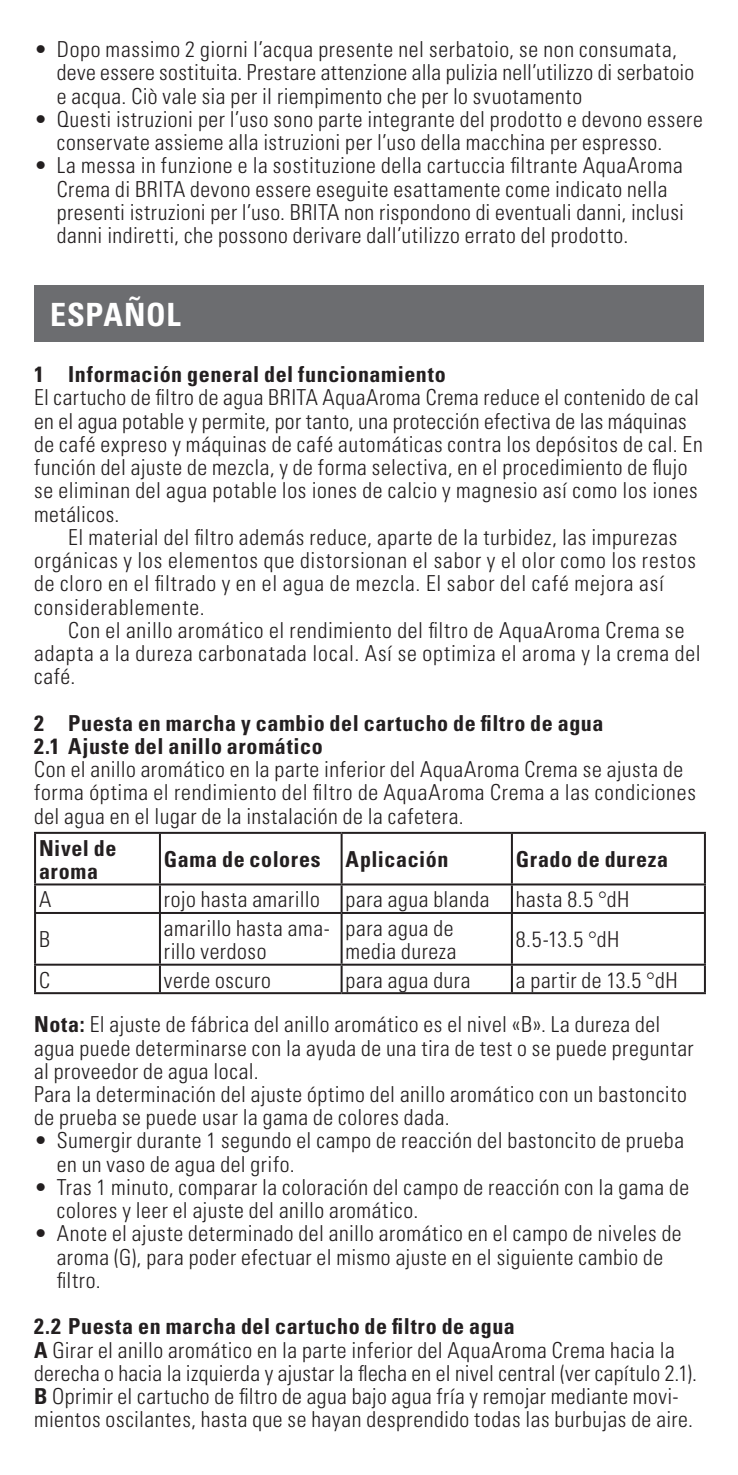
<style>
.page{position:relative;width:738px;height:1475px;background:#fff}
.page>*{position:absolute;margin:0;border:0;box-sizing:border-box;transform-origin:0 0}
.t1{font:700 condensed 32px "Univers";letter-spacing:.02em;color:#fff}
.t2{font:300 condensed 22px/23.2px "Univers";letter-spacing:.025em;color:#231f20}
.t3{font:700 condensed 22px/23.2px "Univers";letter-spacing:.025em;color:#231f20}
.s1{font-weight:700}
</style>
<div class="page">
<div style="left:34px;top:285px;width:669px;height:57px;background:#6c6d70"></div>
<hr style="left:159px;top:833px;width:2px;height:50px;background:#231f20">
<hr style="left:340px;top:833px;width:2px;height:50px;background:#231f20">
<hr style="left:510px;top:833px;width:2px;height:50px;background:#231f20">
<hr style="left:159px;top:885px;width:2px;height:26px;background:#231f20">
<hr style="left:340px;top:885px;width:2px;height:26px;background:#231f20">
<hr style="left:510px;top:885px;width:2px;height:26px;background:#231f20">
<hr style="left:34px;top:911px;width:126px;height:2px;background:#231f20">
<hr style="left:160px;top:911px;width:181px;height:2px;background:#231f20">
<hr style="left:159px;top:913px;width:2px;height:50px;background:#231f20">
<hr style="left:341px;top:911px;width:170px;height:2px;background:#231f20">
<hr style="left:340px;top:913px;width:2px;height:50px;background:#231f20">
<hr style="left:511px;top:911px;width:194px;height:2px;background:#231f20">
<hr style="left:510px;top:913px;width:2px;height:50px;background:#231f20">
<hr style="left:34px;top:963px;width:126px;height:2px;background:#231f20">
<hr style="left:160px;top:963px;width:181px;height:2px;background:#231f20">
<hr style="left:159px;top:965px;width:2px;height:27px;background:#231f20">
<hr style="left:341px;top:963px;width:170px;height:2px;background:#231f20">
<hr style="left:340px;top:965px;width:2px;height:27px;background:#231f20">
<hr style="left:511px;top:963px;width:194px;height:2px;background:#231f20">
<hr style="left:510px;top:965px;width:2px;height:27px;background:#231f20">
<hr style="left:34px;top:885px;width:2px;height:26px;background:#231f20">
<hr style="left:703px;top:885px;width:2px;height:26px;background:#231f20">
<hr style="left:34px;top:913px;width:2px;height:50px;background:#231f20">
<hr style="left:703px;top:913px;width:2px;height:50px;background:#231f20">
<hr style="left:34px;top:965px;width:2px;height:27px;background:#231f20">
<hr style="left:703px;top:965px;width:2px;height:27px;background:#231f20">
<hr style="left:34px;top:992px;width:126px;height:2px;background:#231f20">
<hr style="left:160px;top:992px;width:181px;height:2px;background:#231f20">
<hr style="left:341px;top:992px;width:170px;height:2px;background:#231f20">
<hr style="left:511px;top:992px;width:194px;height:2px;background:#231f20">
<hr style="left:34px;top:831px;width:126px;height:2px;background:#231f20">
<hr style="left:34px;top:833px;width:2px;height:50px;background:#231f20">
<hr style="left:160px;top:831px;width:181px;height:2px;background:#231f20">
<hr style="left:341px;top:831px;width:170px;height:2px;background:#231f20">
<hr style="left:511px;top:831px;width:194px;height:2px;background:#231f20">
<hr style="left:703px;top:833px;width:2px;height:50px;background:#231f20">
<hr style="left:34px;top:883px;width:126px;height:2px;background:#231f20">
<hr style="left:160px;top:883px;width:181px;height:2px;background:#231f20">
<hr style="left:341px;top:883px;width:170px;height:2px;background:#231f20">
<hr style="left:511px;top:883px;width:194px;height:2px;background:#231f20">
<p class="t2" style="left:57px;top:38px;width:638px;text-indent:-23px">• Dopo massimo 2 giorni l’acqua presente nel serbatoio, se non consumata, deve essere sostituita. Prestare attenzione alla pulizia nell’utilizzo di serbatoio e acqua. Ciò vale sia per il riempimento che per lo svuotamento</p>
<p class="t2" style="left:57px;top:107px;width:647px;text-indent:-23px">• Questi istruzioni per l’uso sono parte integrante del prodotto e devono essere conservate assieme alla istruzioni per l’uso della macchina per espresso.</p>
<p class="t2" style="left:57px;top:154px;width:628px;text-indent:-23px">• La messa in funzione e la sostituzione della cartuccia filtrante AquaAroma Crema di BRITA devono essere eseguite esattamente come indicato nella presenti istruzioni per l’uso. BRITA non rispondono di eventuali danni, inclusi danni indiretti, che possono derivare dall’utilizzo errato del prodotto.</p>
<h1 class="t1" style="left:50px;top:295px;width:132px">ESPAÑOL</h1>
<p class="t3" style="left:34px;top:362px;width:413px">1 Información general del funcionamiento</p>
<p class="t2" style="left:34px;top:386px;width:669px">El cartucho de filtro de agua BRITA AquaAroma Crema reduce el contenido de cal en el agua potable y permite, por tanto, una protección efectiva de las máquinas de café expreso y máquinas de café automáticas contra los depósitos de cal. En función del ajuste de mezcla, y de forma selectiva, en el procedimiento de flujo se eliminan del agua potable los iones de calcio y magnesio así como los iones metálicos.</p>
<p class="t2" style="left:34px;top:525px;width:663px;text-indent:34px">El material del filtro además reduce, aparte de la turbidez, las impurezas orgánicas y los elementos que distorsionan el sabor y el olor como los restos de cloro en el filtrado y en el agua de mezcla. El sabor del café mejora así considerablemente.</p>
<p class="t2" style="left:34px;top:618px;width:667px;text-indent:34px">Con el anillo aromático el rendimiento del filtro de AquaAroma Crema se adapta a la dureza carbonatada local. Así se optimiza el aroma y la crema del café.</p>
<p class="t3" style="left:34px;top:710px;width:570px">2 Puesta en marcha y cambio del cartucho de filtro de agua<br>2.1 Ajuste del anillo aromático</p>
<p class="t2" style="left:34px;top:757px;width:663px">Con el anillo aromático en la parte inferior del AquaAroma Crema se ajusta de forma óptima el rendimiento del filtro de AquaAroma Crema a las condiciones del agua en el lugar de la instalación de la cafetera.</p>
<p class="t3" style="left:39px;top:835px;width:79px">Nivel de aroma</p>
<p class="t3" style="left:164px;top:847px;width:286px">Gama de colores Aplicación</p>
<p class="t3" style="left:515px;top:847px;width:154px">Grado de dureza</p>
<p class="t2" style="left:39px;top:887px;width:14px">A</p>
<p class="t2" style="left:164px;top:887px;width:466px">rojo hasta amarillo para agua blanda hasta 8.5 °dH</p>
<p class="t2" style="left:39px;top:927px;width:12px">B</p>
<p class="t2" style="left:164px;top:916px;width:167px">amarillo hasta ama&shy;rillo verdoso</p>
<p class="t2" style="left:345px;top:916px;width:113px">para agua de media dureza</p>
<p class="t2" style="left:515px;top:927px;width:105px">8.5-13.5 °dH</p>
<p class="t2" style="left:39px;top:967px;width:12px">C</p>
<p class="t2" style="left:164px;top:967px;width:108px">verde oscuro</p>
<p class="t2" style="left:345px;top:967px;width:126px">para agua dura</p>
<p class="t2" style="left:34px;top:956px;width:644px;line-height:44.8px;text-indent:481px">a partir de 13.5 °dH<br><span class="s1">Nota:</span> El ajuste de fábrica del anillo aromático es el nivel «B». La dureza del</p>
<p class="t2" style="left:34px;top:1035px;width:660px">agua puede determinarse con la ayuda de una tira de test o se puede preguntar al proveedor de agua local.<br>Para la determinación del ajuste óptimo del anillo aromático con un bastoncito de prueba se puede usar la gama de colores dada.</p>
<p class="t2" style="left:57px;top:1128px;width:628px;text-indent:-23px">• Sumergir durante 1 segundo el campo de reacción del bastoncito de prueba en un vaso de agua del grifo.</p>
<p class="t2" style="left:57px;top:1174px;width:633px;text-indent:-23px">• Tras 1 minuto, comparar la coloración del campo de reacción con la gama de colores y leer el ajuste del anillo aromático.</p>
<p class="t2" style="left:57px;top:1221px;width:626px;text-indent:-23px">• Anote el ajuste determinado del anillo aromático en el campo de niveles de aroma (G), para poder efectuar el mismo ajuste en el siguiente cambio de filtro.</p>
<p class="t2" style="left:34px;top:1314px;width:664px"><span class="s1">2.2 Puesta en marcha del cartucho de filtro de agua<br>A</span> Girar el anillo aromático en la parte inferior del AquaAroma Crema hacia la derecha o hacia la izquierda y ajustar la flecha en el nivel central (ver capítulo 2.1).<br><span class="s1">B</span> Oprimir el cartucho de filtro de agua bajo agua fría y remojar mediante movi&shy;mientos oscilantes, hasta que se hayan desprendido todas las burbujas de aire.</p>
</div>
